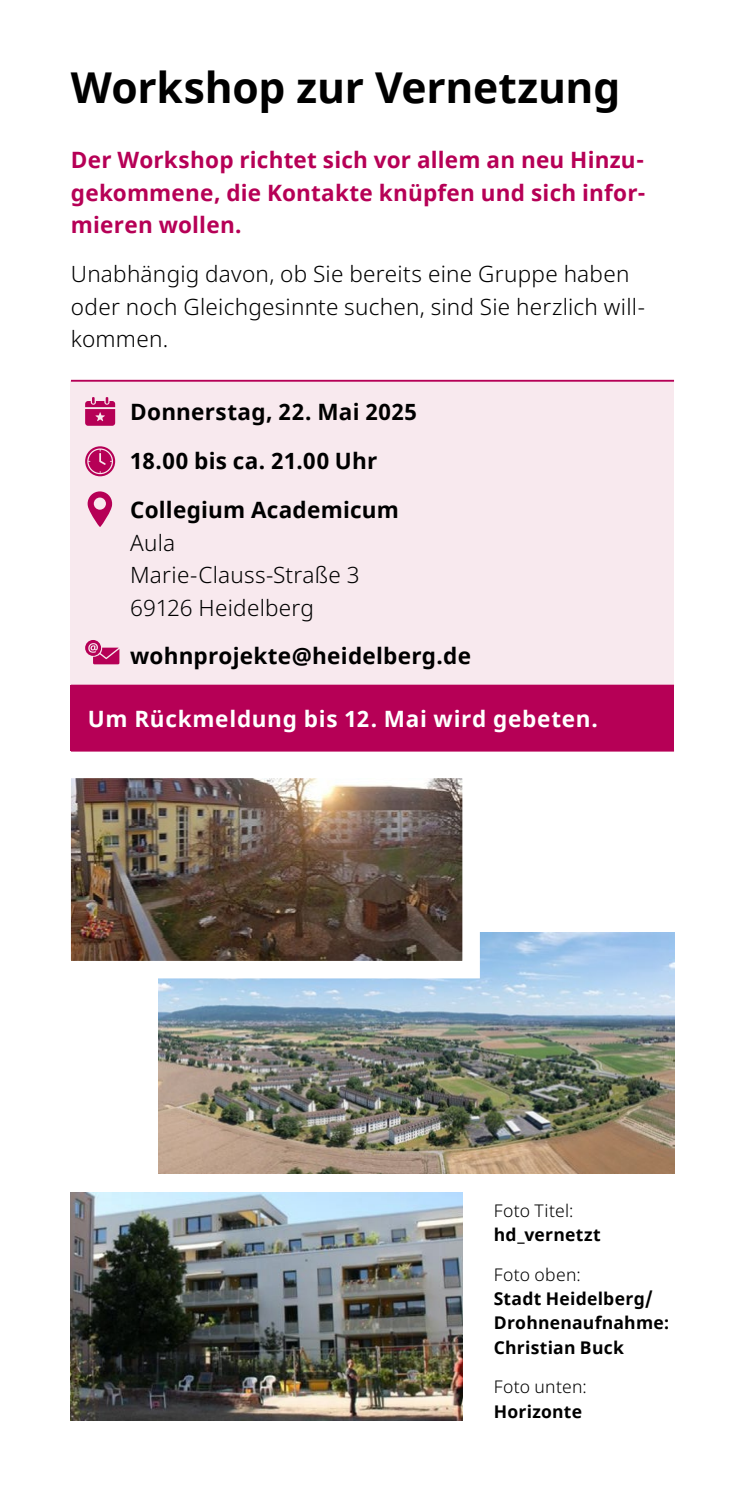
<style>
.page{position:relative;width:745px;height:1489px;background:#fff}
.page>*{position:absolute;margin:0;border:0;box-sizing:border-box;transform-origin:0 0}
._17pt_Light_s__H2{font:700 42.5px "Noto Sans";letter-spacing:-.005em;color:#000}
._9pt_Light_s_Fließtext_Flattersatz__P{font:300 22.5px/32.5px "Noto Sans";letter-spacing:.01em;color:#000}
._17pt_Light_s__H2-2{font:700 22.5px/32.5px "Noto Sans";letter-spacing:.01em;color:#b60056;text-align:justify}
._9pt_Light_s_Fließtext_Flattersatz__P-2{font:700 22.5px "Noto Sans";letter-spacing:.015em;color:#000}
._9pt_Bold_s_Fließtext_Flattersatz__P{font:700 22.5px "Noto Sans";letter-spacing:.03em;color:#fff}
._9pt_Bold_s_Fließtext_Flattersatz__P-2{font:700 22.5px "Noto Sans";letter-spacing:.01em;color:#000}
._6pt_regular_w__Bildnachweis{font:700 17.5px/24.2px "Noto Sans";letter-spacing:.015em;color:#000}
._6pt_regular_w__Bildnachweis-2{font:300 17.5px/24.5px "Noto Sans";letter-spacing:.015em;color:#000}
.s1{font-weight:700}
.s2{font-weight:300}
</style>
<div class="page">
<img style="left:71px;top:1192px;width:391px;height:228px">
<img style="left:158px;top:932px;width:515px;height:241px">
<img style="left:70px;top:751px;width:418px;height:236px">
<div style="left:71px;top:381px;width:602px;height:304px;background:#f8e9ee"></div>
<div style="left:71px;top:685px;width:602px;height:65px;background:#b60056"></div>
<hr style="left:71px;top:380px;width:602px;height:1px;background:#b60056">
<hr style="left:71px;top:684px;width:602px;height:2px;background:#b60056">
<hr style="left:71px;top:749px;width:602px;height:2px;background:#b60056">
<svg style="left:85px;top:397px;width:30px;height:29px"></svg>
<svg style="left:85px;top:446px;width:30px;height:30px"></svg>
<svg style="left:88px;top:491px;width:24px;height:36px"></svg>
<svg style="left:85px;top:640px;width:34px;height:24px"></svg>
<h2 class="_17pt_Light_s__H2" style="left:71px;top:58px;width:550px">Workshop zur Vernetzung</h2>
<h2 class="_17pt_Light_s__H2-2" style="left:71px;top:145px;width:576px">Der Workshop richtet sich vor allem an neu Hinzu&shy;gekommene, die Kontakte knüpfen und sich infor&shy;mieren wollen.</h2>
<p class="_9pt_Light_s_Fließtext_Flattersatz__P" style="left:71px;top:258px;width:575px">Unabhängig davon, ob Sie bereits eine Gruppe haben oder noch Gleichgesinnte suchen, sind Sie herzlich will&shy;kommen.</p>
<p class="_9pt_Light_s_Fließtext_Flattersatz__P-2" style="left:130px;top:396px;width:288px">Donnerstag, 22. Mai 2025</p>
<p class="_9pt_Light_s_Fließtext_Flattersatz__P-2" style="left:130px;top:445px;width:248px">18.00 bis ca. 21.00 Uhr</p>
<p class="_9pt_Light_s_Fließtext_Flattersatz__P" style="left:130px;top:494px;width:270px"><span class="s1">Collegium Academicum<br></span>Aula<br>Marie-Clauss-Straße 3<br>69126 Heidelberg</p>
<p class="_9pt_Bold_s_Fließtext_Flattersatz__P-2" style="left:130px;top:640px;width:342px">wohnprojekte@heidelberg.de</p>
<p class="_9pt_Bold_s_Fließtext_Flattersatz__P" style="left:88px;top:702px;width:511px">Um Rückmeldung bis 12. Mai wird gebeten.</p>
<p class="_6pt_regular_w__Bildnachweis" style="left:493px;top:1198px;width:108px"><span class="s2">Foto Titel: </span>hd_vernetzt</p>
<p class="_6pt_regular_w__Bildnachweis" style="left:493px;top:1262px;width:177px"><span class="s2">Foto oben:<br></span>Stadt Heidelberg/<br>Drohnenaufnahme:<br>Christian Buck</p>
<p class="_6pt_regular_w__Bildnachweis-2" style="left:493px;top:1374px;width:94px">Foto unten:<br><span class="s1">Horizonte</span></p>
</div>
